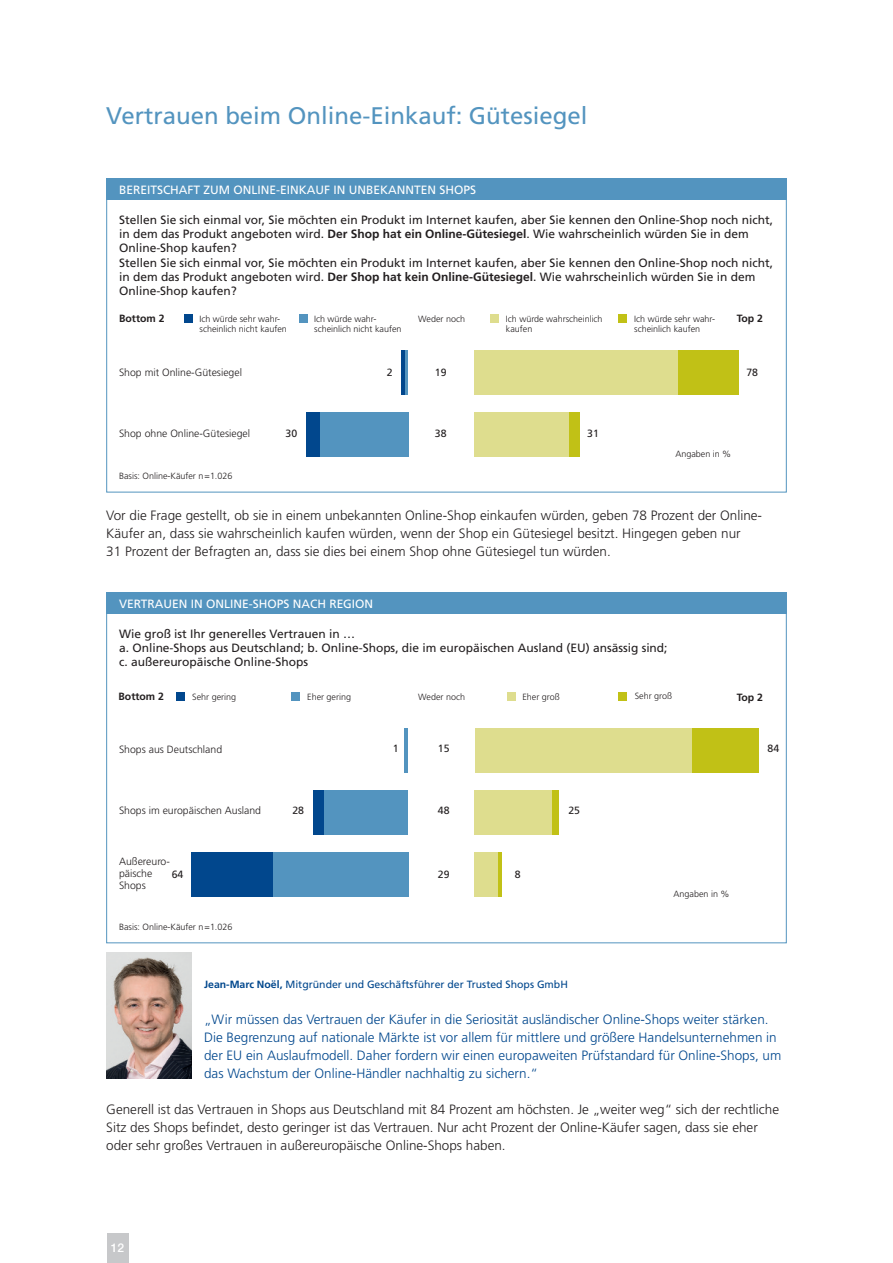
<style>
.page{position:relative;width:893px;height:1263px;background:#fff}
.page>*{position:absolute;margin:0;border:0;box-sizing:border-box;transform-origin:0 0}
.t1{font:24px "Frutiger";color:#5394bf}
.t2{font:300 13.5px/18px "Frutiger";color:#231f20}
.t3{font:300 13.5px/18px "Frutiger";color:#01478d}
.t4{font:12px/14.2px "Frutiger";color:#231f20}
.t5{font:12px "Frutiger";color:#fff}
.t6{font:500 12px "Helvetica Neue";color:#fff}
.t7{font:300 10.5px/12px "Frutiger";color:#231f20}
.t8{font:10.5px "Frutiger";color:#01478d}
.t9{font:10.5px "Frutiger";color:#231f20}
.t10{font:700 10.5px "Frutiger";color:#231f20}
.t11{font:300 9px/10.5px "Frutiger";color:#231f20}
.s1{font-weight:700}
</style>
<div class="page">
<div style="left:106px;top:179px;width:681px;height:21px;background:#5394bf"></div>
<div style="left:184px;top:314px;width:8px;height:9px;background:#01478d"></div>
<div style="left:678px;top:350px;width:61px;height:44px;background:#c1c116"></div>
<div style="left:569px;top:412px;width:10px;height:45px;background:#c1c116"></div>
<div style="left:474px;top:350px;width:204px;height:44px;background:#dedd8e"></div>
<div style="left:474px;top:412px;width:95px;height:45px;background:#dedd8e"></div>
<hr style="left:405px;top:350px;width:3px;height:44px;background:#5394bf">
<hr style="left:401px;top:350px;width:4px;height:44px;background:#01478d">
<div style="left:320px;top:412px;width:88px;height:45px;background:#5394bf"></div>
<div style="left:306px;top:412px;width:14px;height:45px;background:#01478d"></div>
<div style="left:299px;top:314px;width:9px;height:9px;background:#5394bf"></div>
<div style="left:490px;top:314px;width:9px;height:9px;background:#dedd8e"></div>
<div style="left:619px;top:314px;width:8px;height:9px;background:#c1c116"></div>
<div style="left:107px;top:1233px;width:21px;height:30px;background:#c7c8ca"></div>
<div style="left:106px;top:593px;width:681px;height:21px;background:#5394bf"></div>
<div style="left:691px;top:728px;width:68px;height:45px;background:#c1c116"></div>
<div style="left:552px;top:790px;width:7px;height:45px;background:#c1c116"></div>
<hr style="left:498px;top:852px;width:3px;height:45px;background:#c1c116">
<div style="left:475px;top:728px;width:216px;height:45px;background:#dedd8e"></div>
<div style="left:474px;top:790px;width:78px;height:45px;background:#dedd8e"></div>
<div style="left:474px;top:852px;width:24px;height:45px;background:#dedd8e"></div>
<hr style="left:405px;top:728px;width:3px;height:45px;background:#5394bf">
<div style="left:323px;top:790px;width:85px;height:45px;background:#5394bf"></div>
<div style="left:273px;top:852px;width:135px;height:45px;background:#5394bf"></div>
<div style="left:313px;top:790px;width:10px;height:45px;background:#01478d"></div>
<div style="left:191px;top:852px;width:82px;height:45px;background:#01478d"></div>
<div style="left:176px;top:692px;width:9px;height:8px;background:#01478d"></div>
<div style="left:292px;top:692px;width:8px;height:8px;background:#5394bf"></div>
<div style="left:507px;top:692px;width:8px;height:8px;background:#dedd8e"></div>
<div style="left:618px;top:692px;width:9px;height:8px;background:#c1c116"></div>
<img style="left:106px;top:953px;width:85px;height:125px">
<h1 class="t1" style="left:106px;top:106px;width:483px">Vertrauen beim Online-Einkauf: Gütesiegel</h1>
<p class="t5" style="left:119px;top:185px;width:359px">BEREITSCHAFT ZUM ONLINE-EINKAUF IN UNBEKANNTEN SHOPS</p>
<p class="t4" style="left:119px;top:213px;width:655px">Stellen Sie sich einmal vor, Sie möchten ein Produkt im Internet kaufen, aber Sie kennen den Online-Shop noch nicht, in dem das Produkt angeboten wird. <span class="s1">Der Shop hat ein Online-Gütesiegel</span>. Wie wahrscheinlich würden Sie in dem Online-Shop kaufen?<br>Stellen Sie sich einmal vor, Sie möchten ein Produkt im Internet kaufen, aber Sie kennen den Online-Shop noch nicht, in dem das Produkt angeboten wird. <span class="s1">Der Shop hat kein Online-Gütesiegel</span>. Wie wahrscheinlich würden Sie in dem Online-Shop kaufen?</p>
<p class="t10" style="left:119px;top:314px;width:47px">Bottom 2</p>
<p class="t11" style="left:199px;top:314px;width:82px">Ich würde sehr wahr-</p>
<p class="t10" style="left:737px;top:314px;width:28px">Top 2</p>
<p class="t11" style="left:199px;top:325px;width:89px">scheinlich nicht kaufen</p>
<p class="t11" style="left:506px;top:314px;width:98px">Ich würde wahrscheinlich kaufen</p>
<p class="t11" style="left:634px;top:314px;width:82px">Ich würde sehr wahr&shy;scheinlich kaufen</p>
<p class="t11" style="left:314px;top:314px;width:89px">Ich würde wahr&shy;scheinlich nicht kaufen</p>
<p class="t11" style="left:418px;top:314px;width:48px">Weder noch</p>
<p class="t7" style="left:119px;top:367px;width:124px">Shop mit Online-Gütesiegel</p>
<p class="t7" style="left:119px;top:429px;width:133px">Shop ohne Online-Gütesiegel</p>
<p class="t11" style="left:119px;top:471px;width:115px">Basis: Online-Käufer n=1.026</p>
<p class="t9" style="left:286px;top:429px;width:13px">30</p>
<p class="t9" style="left:387px;top:368px;width:7px">2</p>
<p class="t9" style="left:435px;top:368px;width:13px">19</p>
<p class="t9" style="left:435px;top:429px;width:13px">38</p>
<p class="t9" style="left:587px;top:429px;width:13px">31</p>
<p class="t9" style="left:746px;top:368px;width:13px">78</p>
<p class="t11" style="left:675px;top:449px;width:57px">Angaben in %</p>
<p class="t2" style="left:106px;top:508px;width:657px">Vor die Frage gestellt, ob sie in einem unbekannten Online-Shop einkaufen würden, geben 78 Prozent der Online-<br>Käufer an, dass sie wahrscheinlich kaufen würden, wenn der Shop ein Gütesiegel besitzt. Hingegen geben nur<br>31 Prozent der Befragten an, dass sie dies bei einem Shop ohne Gütesiegel tun würden.</p>
<p class="t5" style="left:119px;top:599px;width:256px">VERTRAUEN IN ONLINE-SHOPS NACH REGION</p>
<p class="t4" style="left:119px;top:628px;width:550px">Wie groß ist Ihr generelles Vertrauen in …<br>a. Online-Shops aus Deutschland; b. Online-Shops, die im europäischen Ausland (EU) ansässig sind; c. außereuropäische Online-Shops</p>
<p class="t10" style="left:119px;top:692px;width:47px">Bottom 2</p>
<p class="t11" style="left:192px;top:692px;width:45px">Sehr gering</p>
<p class="t11" style="left:307px;top:692px;width:45px">Eher gering</p>
<p class="t11" style="left:418px;top:692px;width:48px">Weder noch</p>
<p class="t11" style="left:522px;top:692px;width:39px">Eher groß</p>
<p class="t11" style="left:635px;top:692px;width:39px">Sehr groß</p>
<p class="t10" style="left:737px;top:693px;width:28px">Top 2</p>
<p class="t7" style="left:119px;top:744px;width:105px">Shops aus Deutschland</p>
<p class="t7" style="left:119px;top:805px;width:144px">Shops im europäischen Ausland</p>
<p class="t7" style="left:119px;top:856px;width:52px">Außereuro&shy;päische<br>Shops</p>
<p class="t9" style="left:172px;top:870px;width:13px">64</p>
<p class="t11" style="left:119px;top:922px;width:115px">Basis: Online-Käufer n=1.026</p>
<p class="t9" style="left:292px;top:806px;width:13px">28</p>
<p class="t9" style="left:393px;top:744px;width:7px">1</p>
<p class="t9" style="left:438px;top:744px;width:13px">15</p>
<p class="t9" style="left:438px;top:806px;width:13px">48</p>
<p class="t9" style="left:438px;top:870px;width:13px">29</p>
<p class="t9" style="left:515px;top:870px;width:7px">8</p>
<p class="t9" style="left:568px;top:806px;width:13px">25</p>
<p class="t8" style="left:204px;top:980px;width:365px"><span class="s1">Jean-Marc Noël,</span> Mitgründer und Geschäftsführer der Trusted Shops GmbH</p>
<p class="t9" style="left:768px;top:744px;width:13px">84</p>
<p class="t11" style="left:674px;top:889px;width:57px">Angaben in %</p>
<p class="t3" style="left:204px;top:1012px;width:579px">„Wir müssen das Vertrauen der Käufer in die Seriosität ausländischer Online-Shops weiter stärken.<br>Die Begrenzung auf nationale Märkte ist vor allem für mittlere und größere Handelsunternehmen in der EU ein Auslaufmodell. Daher fordern wir einen europaweiten Prüfstandard für Online-Shops, um das Wachstum der Online-Händler nachhaltig zu sichern.“</p>
<p class="t2" style="left:106px;top:1102px;width:674px">Generell ist das Vertrauen in Shops aus Deutschland mit 84 Prozent am höchsten. Je „weiter weg“ sich der rechtliche<br>Sitz des Shops befindet, desto geringer ist das Vertrauen. Nur acht Prozent der Online-Käufer sagen, dass sie eher oder sehr großes Vertrauen in außereuropäische Online-Shops haben.</p>
<p class="t6" style="left:111px;top:1240px;width:15px">12</p>
</div>
